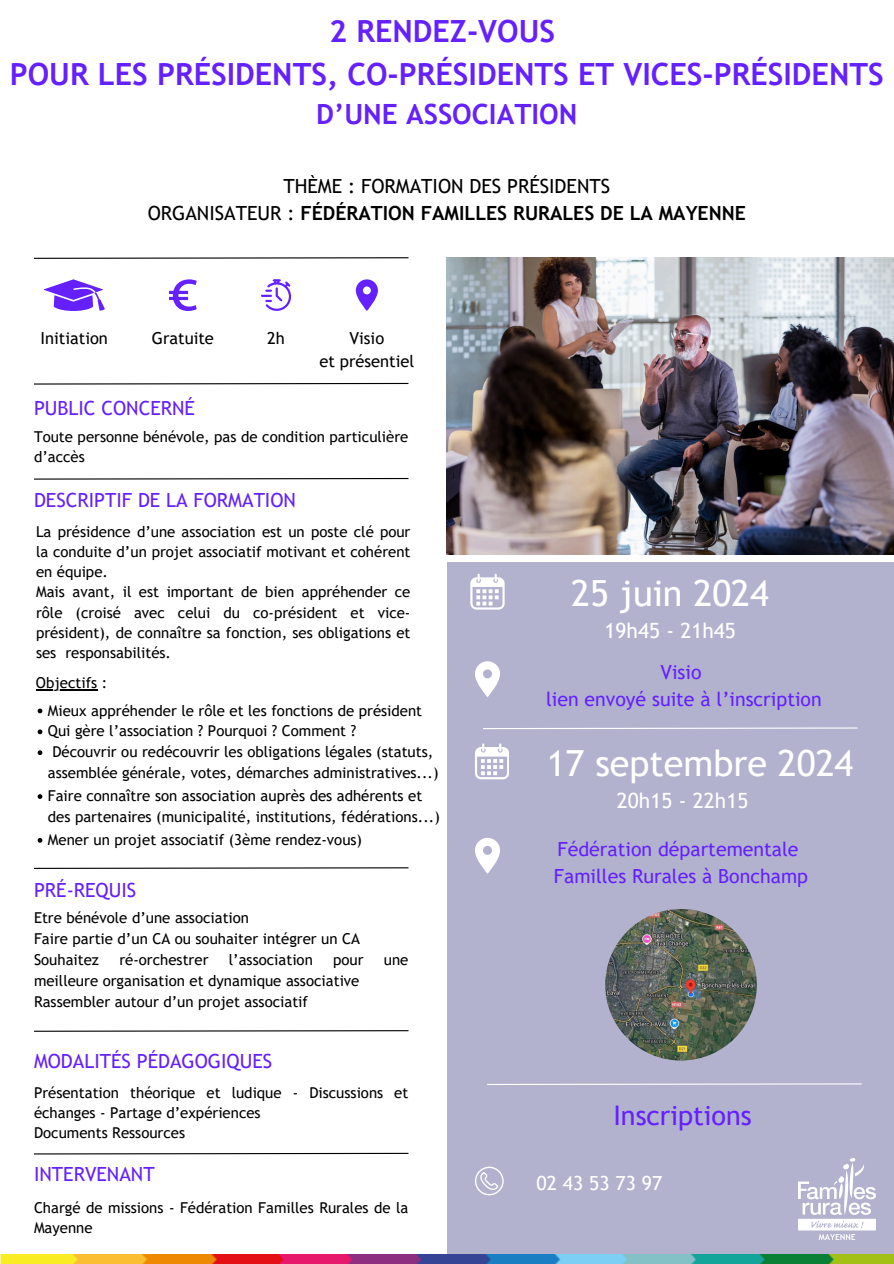
<style>
.page{position:relative;width:894px;height:1264px;background:#fff}
.page>*{position:absolute;margin:0;border:0;box-sizing:border-box;transform-origin:0 0}
.t1{font:36px "Trebuchet MS";color:#fff}
.t2{font:700 30.6px/42.8px "Trebuchet MS";color:#6420ff;text-align:center}
.t3{font:700 27.9px "Trebuchet MS";color:#6420ff}
.t4{font:27px "Trebuchet MS";color:#6420ff}
.t5{font:21px "Trebuchet MS";color:#fff}
.t6{font:19.5px/27px "Trebuchet MS";color:#6420ff;text-align:center}
.t7{font:19.5px/27px "Trebuchet MS";color:#000;text-align:center}
.t8{font:19.5px "Trebuchet MS";color:#fff}
.t9{font:16.5px "Trebuchet MS";color:#000}
.t10{font:15px/20.2px "Trebuchet MS";color:#000}
.s1{font-weight:700}
</style>
<div class="page">
<img style="left:446px;top:257px;width:447px;height:297px">
<div style="left:446px;top:562px;width:447px;height:701px;background:#b2b2cf"></div>
<svg style="left:34px;top:257px;width:375px;height:2px"></svg>
<svg style="left:44px;top:279px;width:61px;height:32px"></svg>
<svg style="left:169px;top:279px;width:28px;height:32px"></svg>
<svg style="left:261px;top:279px;width:30px;height:32px"></svg>
<svg style="left:356px;top:279px;width:22px;height:32px"></svg>
<svg style="left:34px;top:382px;width:375px;height:3px"></svg>
<svg style="left:470px;top:573px;width:34px;height:36px"></svg>
<svg style="left:483px;top:727px;width:375px;height:2px"></svg>
<svg style="left:475px;top:661px;width:24px;height:36px"></svg>
<img style="left:605px;top:909px;width:151px;height:151px;border-radius:50%">
<svg style="left:487px;top:1083px;width:375px;height:2px"></svg>
<svg style="left:34px;top:478px;width:375px;height:2px"></svg>
<svg style="left:34px;top:867px;width:375px;height:2px"></svg>
<svg style="left:34px;top:1030px;width:375px;height:2px"></svg>
<svg style="left:34px;top:1152px;width:375px;height:3px"></svg>
<svg style="left:475px;top:1166px;width:28px;height:29px"></svg>
<img style="left:0;top:1254px;width:893px;height:9px">
<img style="left:798px;top:1158px;width:77px;height:81px">
<hr style="left:36px;top:689px;width:61px;height:1px;background:#000">
<svg style="left:38px;top:708px;width:4px;height:5px"></svg>
<svg style="left:38px;top:729px;width:4px;height:5px"></svg>
<svg style="left:38px;top:750px;width:4px;height:5px"></svg>
<svg style="left:38px;top:794px;width:4px;height:5px"></svg>
<svg style="left:38px;top:838px;width:4px;height:4px"></svg>
<svg style="left:475px;top:743px;width:33px;height:36px"></svg>
<svg style="left:475px;top:838px;width:24px;height:35px"></svg>
<p class="t2" style="left:10px;top:10px;width:875px">2 RENDEZ-VOUS<br>POUR LES PRÉSIDENTS, CO-PRÉSIDENTS ET VICES-PRÉSIDENTS</p>
<p class="t3" style="left:316px;top:98px;width:262px">D’UNE ASSOCIATION</p>
<p class="t7" style="left:148px;top:172px;width:599px">THÈME : FORMATION DES PRÉSIDENTS<br>ORGANISATEUR : <span class="s1">FÉDÉRATION FAMILLES RURALES DE LA MAYENNE</span></p>
<p class="t9" style="left:41px;top:329px;width:69px">Initiation</p>
<p class="t9" style="left:152px;top:329px;width:63px">Gratuite</p>
<h4 class="t9" style="left:267px;top:329px;width:19px">2h</h4>
<p class="t9" style="left:349px;top:329px;width:36px">Visio</p>
<h4 class="t9" style="left:319px;top:351px;width:96px">et présentiel</h4>
<p class="t6" style="left:34px;top:394px;width:162px">PUBLIC CONCERNÉ</p>
<h5 class="t10" style="left:34px;top:426px;width:376px">Toute personne bénévole, pas de condition particulière d’accès</h5>
<p class="t6" style="left:34px;top:486px;width:263px">DESCRIPTIF DE LA FORMATION</p>
<p class="t10" style="left:36px;top:521px;width:376px;text-align:justify">La présidence d’une association est un poste clé pour la conduite d’un projet associatif motivant et cohérent en équipe.</p>
<p class="t10" style="left:36px;top:582px;width:376px;text-align:justify">Mais avant, il est important de bien appréhender ce rôle (croisé avec celui du co-président et vice&shy;président), de connaître sa fonction, ses obligations et ses responsabilités.</p>
<h5 class="t10" style="left:48px;top:669px;width:376px;line-height:27.2px;text-indent:-12px">Objectifs :<br>Mieux appréhender le rôle et les fonctions de président</h5>
<p class="t10" style="left:48px;top:721px;width:310px">Qui gère l’association ? Pourquoi ? Comment ?</p>
<p class="t10" style="left:48px;top:741px;width:392px;line-height:20.9px;text-align:center">Découvrir ou redécouvrir les obligations légales (statuts, assemblée générale, votes, démarches administratives...)</p>
<p class="t10" style="left:48px;top:785px;width:393px;line-height:20.9px">Faire connaître son association auprès des adhérents et des partenaires (municipalité, institutions, fédérations...)</p>
<p class="t10" style="left:48px;top:829px;width:316px">Mener un projet associatif (3ème rendez-vous)</p>
<h1 class="t6" style="left:34px;top:876px;width:104px">PRÉ-REQUIS</h1>
<h4 class="t10" style="left:34px;top:907px;width:217px">Etre bénévole d’une association</h4>
<p class="t10" style="left:34px;top:928px;width:327px">Faire partie d’un CA ou souhaiter intégrer un CA</p>
<p class="t10" style="left:34px;top:949px;width:67px">Souhaitez</p>
<p class="t10" style="left:119px;top:949px;width:91px">ré-orchestrer</p>
<p class="t10" style="left:229px;top:949px;width:86px">l’association</p>
<p class="t10" style="left:333px;top:949px;width:32px">pour</p>
<p class="t10" style="left:384px;top:949px;width:26px">une</p>
<p class="t10" style="left:34px;top:970px;width:327px">meilleure organisation et dynamique associative</p>
<p class="t10" style="left:34px;top:991px;width:275px">Rassembler autour d’un projet associatif</p>
<h5 class="t6" style="left:34px;top:1047px;width:240px">MODALITÉS PÉDAGOGIQUES</h5>
<p class="t10" style="left:34px;top:1082px;width:376px">Présentation théorique et ludique - Discussions et échanges - Partage d’expériences</p>
<h5 class="t10" style="left:34px;top:1122px;width:152px">Documents Ressources</h5>
<p class="t6" style="left:34px;top:1160px;width:122px">INTERVENANT</p>
<h3 class="t10" style="left:34px;top:1196px;width:376px">Chargé de missions - Fédération Familles Rurales de la<br>Mayenne</h3>
<p class="t1" style="left:571px;top:572px;width:199px">25 juin 2024</p>
<p class="t5" style="left:604px;top:618px;width:133px">19h45 - 21h45</p>
<p class="t6" style="left:546px;top:659px;width:277px">Visio<br>lien envoyé suite à l’inscription</p>
<p class="t1" style="left:546px;top:742px;width:308px">17 septembre 2024</p>
<h4 class="t5" style="left:616px;top:788px;width:133px">20h15 - 22h15</h4>
<p class="t6" style="left:553px;top:835px;width:255px;text-align:left">Fédération départementale<br>Familles Rurales à Bonchamp</p>
<h1 class="t4" style="left:613px;top:1099px;width:140px">Inscriptions</h1>
<h5 class="t8" style="left:536px;top:1171px;width:127px">02 43 53 73 97</h5>
</div>
